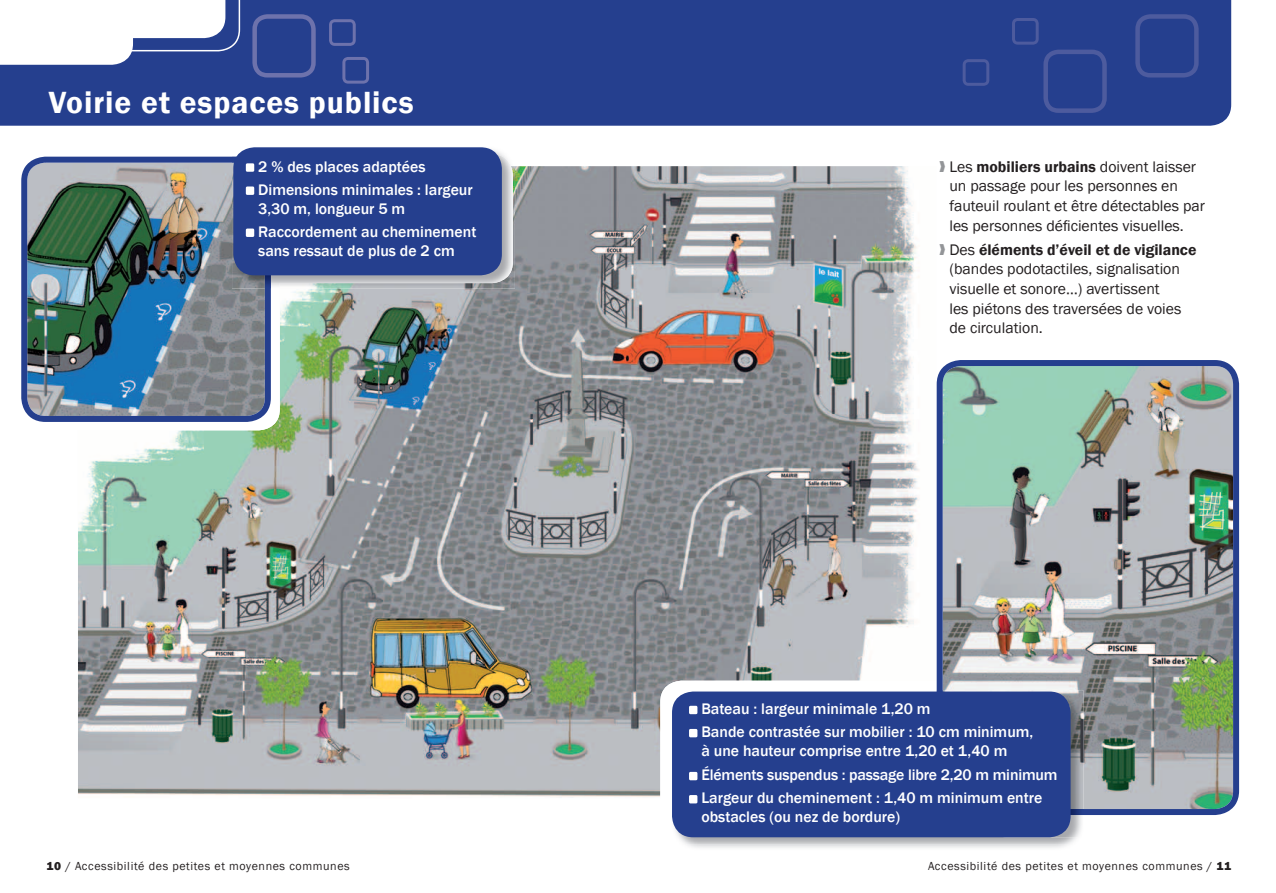
<style>
.page{position:relative;width:1276px;height:893px;background:#fff}
.page>*{position:absolute;margin:0;border:0;box-sizing:border-box;transform-origin:0 0}
.t1{font:600 31.5px "Franklin Gothic";letter-spacing:.03em;color:#fff}
.t2{font:500 15.75px/23.1px "Franklin Gothic";color:#fff}
.t3{font:15.75px/19.6px "Franklin Gothic";color:#231f20}
.t4{font:12px "Franklin Gothic";letter-spacing:.05em;color:#231f20}
.s1{color:#939598}
.s2{font-weight:600}
.s3{font-weight:800}
</style>
<div class="page">
<img style="left:78px;top:166px;width:841px;height:632px">
<div style="left:7px;top:152px;width:273px;height:278px;background:#fff;border-radius:21px"></div>
<div style="left:660px;top:681px;width:442px;height:163px;background:#fff;border-radius:21px"></div>
<img style="left:21px;top:157px;width:250px;height:265px">
<img style="left:936px;top:360px;width:303px;height:455px">
<img style="left:242px;top:147px;width:260px;height:7px">
<img style="left:280px;top:166px;width:235px;height:123px">
<img style="left:232px;top:154px;width:281px;height:129px">
<img style="left:232px;top:157px;width:39px;height:132px">
<div style="left:233px;top:147px;width:269px;height:128px;background:#253f8e;border-radius:21px"></div>
<img style="left:672px;top:694px;width:405px;height:150px">
<img style="left:1053px;top:815px;width:30px;height:22px">
<img style="left:936px;top:690px;width:147px;height:125px">
<div style="left:672px;top:691px;width:398px;height:146px;background:#253f8e;border-radius:21px"></div>
<div style="left:246px;top:163px;width:8px;height:9px;background:#fff;border-radius:2px"></div>
<div style="left:246px;top:186px;width:8px;height:9px;background:#fff;border-radius:2px"></div>
<div style="left:246px;top:229px;width:8px;height:8px;background:#fff;border-radius:2px"></div>
<div style="left:689px;top:706px;width:8px;height:8px;background:#fff;border-radius:2px"></div>
<div style="left:689px;top:729px;width:8px;height:8px;background:#fff;border-radius:2px"></div>
<div style="left:689px;top:772px;width:8px;height:8px;background:#fff;border-radius:2px"></div>
<div style="left:689px;top:795px;width:8px;height:8px;background:#fff;border-radius:2px"></div>
<div style="left:0;top:0;width:1231px;height:126px;background:#253f8e"></div>
<svg style="left:252px;top:14px;width:64px;height:64px"></svg>
<svg style="left:1135px;top:14px;width:63px;height:64px"></svg>
<svg style="left:342px;top:57px;width:27px;height:27px"></svg>
<svg style="left:1012px;top:18px;width:94px;height:95px"></svg>
<svg style="left:962px;top:59px;width:27px;height:27px"></svg>
<svg style="left:329px;top:19px;width:27px;height:27px"></svg>
<svg style="left:0;top:0;width:240px;height:65px"></svg>
<h1 class="t1" style="left:49px;top:83px;width:366px">Voirie et espaces publics</h1>
<p class="t2" style="left:258px;top:155px;width:216px">2 % des places adaptées<br>Dimensions minimales : largeur</p>
<p class="t2" style="left:258px;top:197px;width:220px">3,30 m, longueur 5 m<br>Raccordement au cheminement</p>
<p class="t2" style="left:258px;top:239px;width:198px">sans ressaut de plus de 2 cm</p>
<p class="t3" style="left:949px;top:157px;width:257px;text-indent:-10px"><span class="s1">❱</span> Les <span class="s2">mobiliers urbains</span> doivent laisser un passage pour les personnes en fauteuil roulant et être détectables par les personnes déficientes visuelles.</p>
<p class="t3" style="left:949px;top:240px;width:249px;text-indent:-10px"><span class="s1">❱</span> Des <span class="s2">éléments d’éveil et de vigilance </span>(bandes podotactiles, signalisation visuelle et sonore…) avertissent<br>les piétons des traversées de voies de circulation.</p>
<p class="t2" style="left:701px;top:697px;width:333px">Bateau : largeur minimale 1,20 m<br>Bande contrastée sur mobilier : 10 cm minimum,</p>
<p class="t2" style="left:701px;top:739px;width:358px;line-height:23.5px">à une hauteur comprise entre 1,20 et 1,40 m<br>Éléments suspendus : passage libre 2,20 m minimum<br>Largeur du cheminement : 1,40 m minimum entre</p>
<p class="t2" style="left:701px;top:806px;width:200px">obstacles (ou nez de bordure)</p>
<p class="t4" style="left:47px;top:859px;width:305px"><span class="s3">10</span> / Accessibilité des petites et moyennes communes</p>
<p class="t4" style="left:928px;top:859px;width:305px">Accessibilité des petites et moyennes communes / <span class="s3">11</span></p>
</div>
